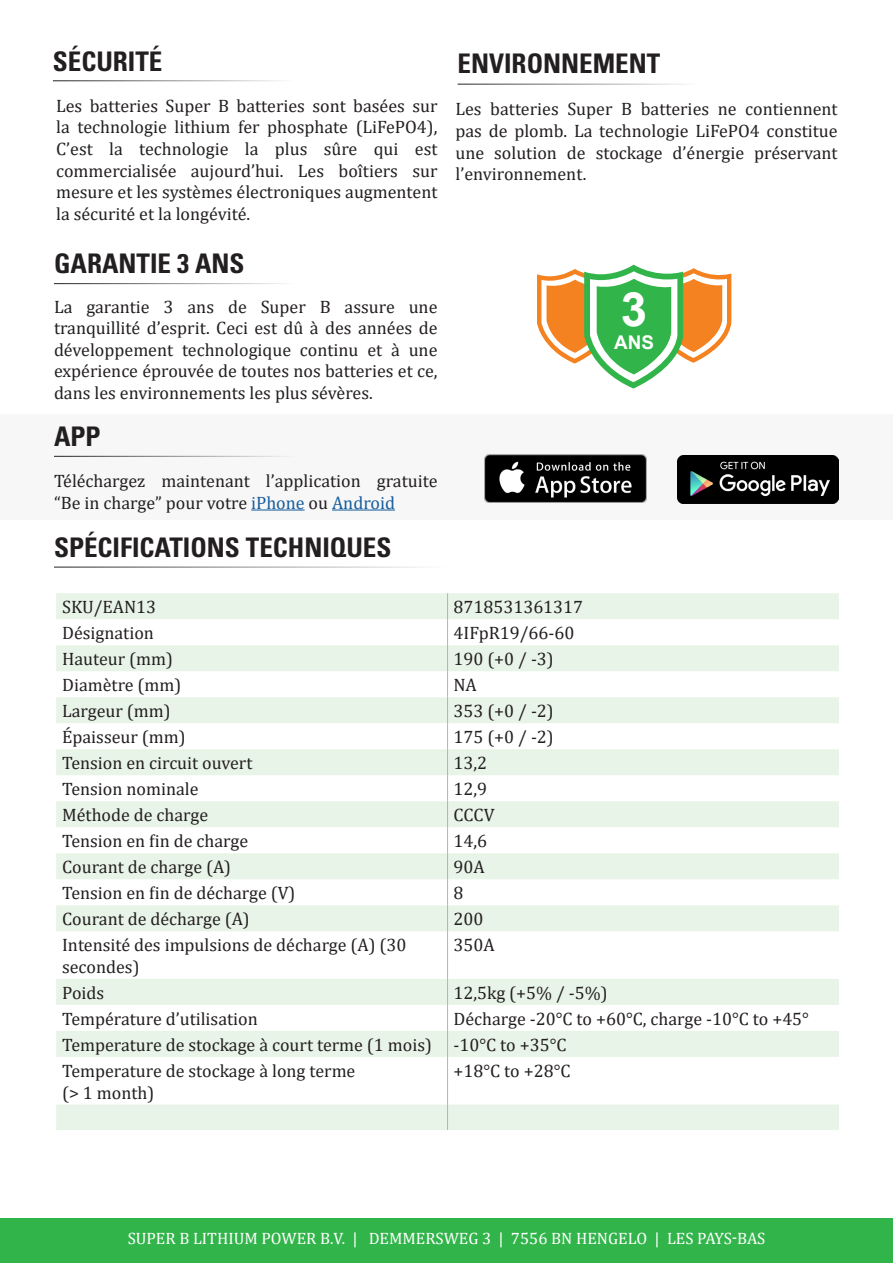
<style>
.page{position:relative;width:893px;height:1263px;background:#fff}
.page>*{position:absolute;margin:0;border:0;box-sizing:border-box;transform-origin:0 0}
.t1{font:700 47.25px "Arial";color:#fff}
.t2{font:700 condensed 27px "Univers LT Std";color:#231f20}
.t3{font:700 18.9px "Arial";color:#fff}
.t4{font:18px/21.6px "Cambria";color:#231f20;text-align:justify}
.t5{font:16.5px "Cambria";color:#fff}
.s1{color:#175d9e}
</style>
<div class="page">
<div style="left:0;top:415px;width:893px;height:105px;background:#f7f7f7"></div>
<div style="left:0;top:1218px;width:893px;height:45px;background:#31b44a"></div>
<hr style="left:54px;top:283px;width:242px;height:1px;background:#231f20">
<hr style="left:54px;top:456px;width:242px;height:1px;background:#231f20">
<hr style="left:251px;top:509px;width:54px;height:1px;background:#175d9e">
<hr style="left:332px;top:509px;width:63px;height:1px;background:#175d9e">
<svg style="left:537px;top:265px;width:194px;height:123px"></svg>
<hr style="left:54px;top:567px;width:392px;height:1px;background:#231f20">
<hr style="left:458px;top:84px;width:241px;height:1px;background:#231f20">
<hr style="left:53px;top:80px;width:241px;height:1px;background:#231f20">
<svg style="left:56px;top:593px;width:783px;height:537px"></svg>
<svg style="left:447px;top:593px;width:1px;height:338px"></svg>
<hr style="left:447px;top:931px;width:1px;height:48px;background:#b1b3b5">
<svg style="left:447px;top:979px;width:1px;height:78px"></svg>
<hr style="left:447px;top:1057px;width:1px;height:47px;background:#b1b3b5">
<svg style="left:447px;top:1104px;width:1px;height:26px"></svg>
<img style="left:485px;top:455px;width:162px;height:48px">
<img style="left:677px;top:455px;width:162px;height:48px">
<p class="t2" style="left:53px;top:44px;width:111px">SÉCURITÉ</p>
<p class="t4" style="left:56px;top:95px;width:383px">Les batteries Super B batteries sont basées sur la technologie lithium fer phosphate (LiFePO4), C’est la technologie la plus sûre qui est commercialisée aujourd’hui. Les boîtiers sur mesure et les systèmes électroniques augmentent la sécurité et la longévité.</p>
<p class="t2" style="left:54px;top:247px;width:192px">GARANTIE 3 ANS</p>
<p class="t4" style="left:54px;top:295px;width:385px">La garantie 3 ans de Super B assure une tranquillité d’esprit. Ceci est dû à des années de développement technologique continu et à une expérience éprouvée de toutes nos batteries et ce, dans les environnements les plus sévères.</p>
<p class="t2" style="left:54px;top:420px;width:48px">APP</p>
<p class="t4" style="left:54px;top:470px;width:385px">Téléchargez maintenant l’application gratuite “Be in charge” pour votre <span class="s1">iPhone</span> ou <span class="s1">Android</span></p>
<p class="t2" style="left:54px;top:531px;width:339px">SPÉCIFICATIONS TECHNIQUES</p>
<p class="t2" style="left:458px;top:47px;width:204px">ENVIRONNEMENT</p>
<p class="t4" style="left:455px;top:98px;width:384px">Les batteries Super B batteries ne contiennent pas de plomb. La technologie LiFePO4 constitue une solution de stockage d’énergie préservant l’environnement.</p>
<p class="t1" style="left:621px;top:276px;width:28px">3</p>
<p class="t3" style="left:614px;top:329px;width:41px">ANS</p>
<p class="t4" style="left:62px;top:596px;width:96px">SKU/EAN13</p>
<p class="t4" style="left:454px;top:596px;width:131px">8718531361317</p>
<p class="t4" style="left:62px;top:622px;width:93px">Désignation</p>
<p class="t4" style="left:454px;top:622px;width:122px">4IFpR19/66-60</p>
<p class="t4" style="left:62px;top:648px;width:112px">Hauteur (mm)</p>
<p class="t4" style="left:454px;top:648px;width:102px">190 (+0 / -3)</p>
<p class="t4" style="left:62px;top:674px;width:121px">Diamètre (mm)</p>
<p class="t4" style="left:454px;top:674px;width:25px">NA</p>
<p class="t4" style="left:62px;top:700px;width:110px">Largeur (mm)</p>
<p class="t4" style="left:454px;top:700px;width:102px">353 (+0 / -2)</p>
<p class="t4" style="left:62px;top:726px;width:125px">Épaisseur (mm)</p>
<p class="t4" style="left:454px;top:726px;width:102px">175 (+0 / -2)</p>
<p class="t4" style="left:62px;top:752px;width:192px">Tension en circuit ouvert</p>
<p class="t4" style="left:454px;top:752px;width:35px">13,2</p>
<p class="t4" style="left:62px;top:778px;width:138px">Tension nominale</p>
<p class="t4" style="left:454px;top:778px;width:35px">12,9</p>
<p class="t4" style="left:62px;top:804px;width:148px">Méthode de charge</p>
<p class="t4" style="left:454px;top:804px;width:43px">CCCV</p>
<p class="t4" style="left:62px;top:830px;width:187px">Tension en fin de charge</p>
<p class="t4" style="left:454px;top:830px;width:35px">14,6</p>
<p class="t4" style="left:62px;top:856px;width:170px">Courant de charge (A)</p>
<p class="t4" style="left:454px;top:856px;width:33px">90A</p>
<p class="t4" style="left:62px;top:882px;width:235px">Tension en fin de décharge (V)</p>
<p class="t4" style="left:454px;top:882px;width:11px">8</p>
<p class="t4" style="left:62px;top:908px;width:189px">Courant de décharge (A)</p>
<p class="t4" style="left:454px;top:908px;width:31px">200</p>
<p class="t4" style="left:62px;top:934px;width:346px">Intensité des impulsions de décharge (A) (30 secondes)</p>
<p class="t4" style="left:454px;top:934px;width:43px">350A</p>
<p class="t4" style="left:62px;top:982px;width:44px">Poids</p>
<p class="t4" style="left:454px;top:982px;width:156px">12,5kg (+5% / -5%)</p>
<p class="t4" style="left:62px;top:1008px;width:197px">Température d’utilisation</p>
<p class="t4" style="left:454px;top:1008px;width:357px">Décharge -20°C to +60°C, charge -10°C to +45°</p>
<p class="t4" style="left:62px;top:1034px;width:371px">Temperature de stockage à court terme (1 mois)</p>
<p class="t4" style="left:454px;top:1034px;width:115px">-10°C to +35°C</p>
<p class="t4" style="left:62px;top:1060px;width:295px">Temperature de stockage à long terme (&gt; 1 month)</p>
<p class="t4" style="left:454px;top:1060px;width:118px">+18°C to +28°C</p>
<p class="t5" style="left:128px;top:1228px;width:639px">SUPER B LITHIUM POWER B.V. | DEMMERSWEG 3 | 7556 BN HENGELO | LES PAYS-BAS</p>
</div>
